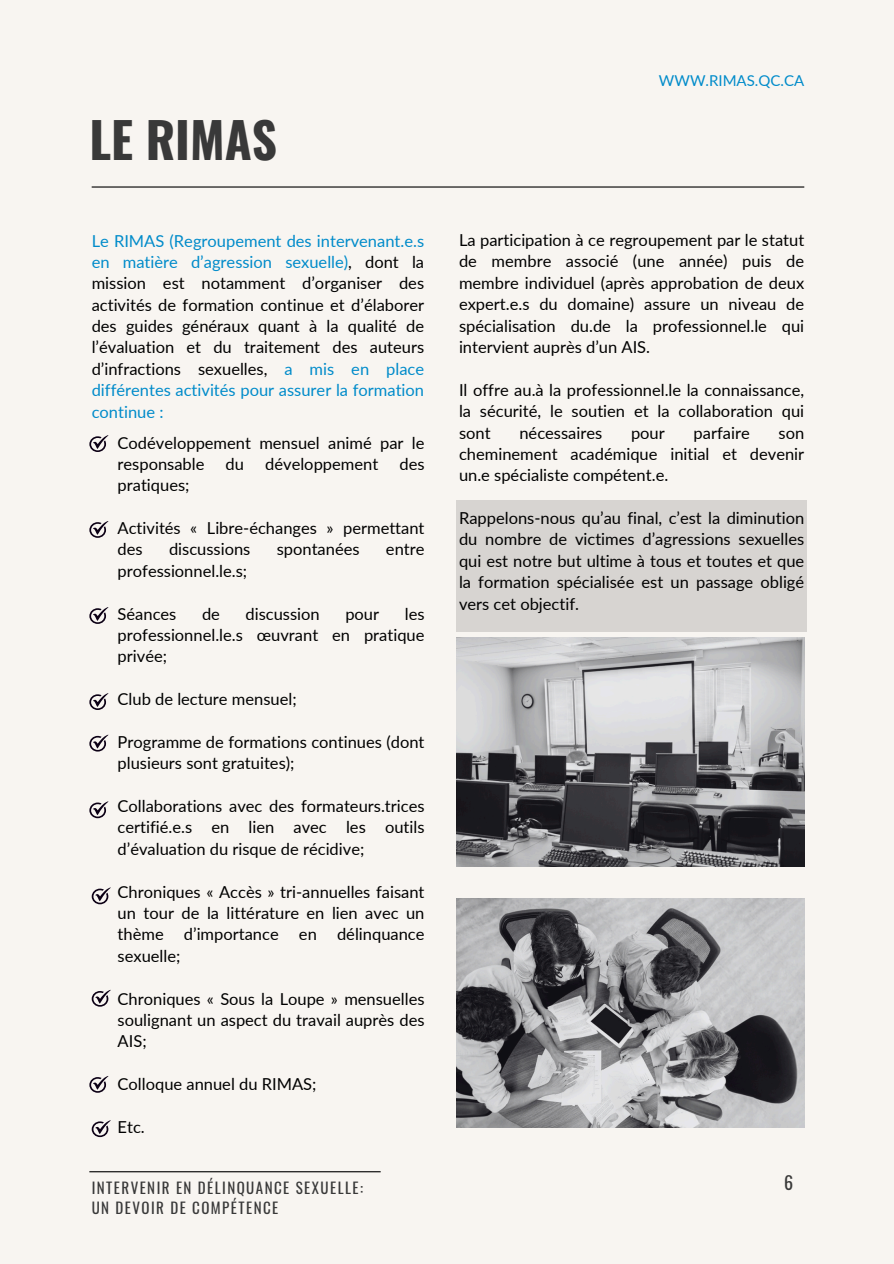
<style>
.page{position:relative;width:894px;height:1264px;background:#fff}
.page>*{position:absolute;margin:0;border:0;box-sizing:border-box;transform-origin:0 0}
.t1{font:700 49.2px "Oswald";color:#393939}
.t2{font:18px "Oswald";color:#393939}
.t3{font:16.5px/21.3px "Lato";color:#000;text-align:justify}
.t4{font:15px/20.2px "Oswald";letter-spacing:.095em;color:#393939}
.t5{font:15px "Lato";color:#008bca}
.s1{color:#008bca}
</style>
<div class="page">
<div style="left:0;top:0;width:893px;height:1263px;background:#f8f5f1"></div>
<hr style="left:92px;top:186px;width:712px;height:1px;background:#000">
<img style="left:456px;top:898px;width:348px;height:229px">
<img style="left:456px;top:637px;width:348px;height:229px">
<div style="left:456px;top:500px;width:350px;height:131px;background:#d7d4d1"></div>
<hr style="left:89px;top:1171px;width:291px;height:1px;background:#000">
<svg style="left:89px;top:435px;width:19px;height:17px"></svg>
<svg style="left:89px;top:521px;width:19px;height:17px"></svg>
<svg style="left:89px;top:607px;width:19px;height:17px"></svg>
<svg style="left:89px;top:693px;width:19px;height:17px"></svg>
<svg style="left:89px;top:734px;width:19px;height:17px"></svg>
<svg style="left:89px;top:801px;width:19px;height:17px"></svg>
<svg style="left:92px;top:887px;width:19px;height:17px"></svg>
<svg style="left:92px;top:989px;width:19px;height:17px"></svg>
<svg style="left:89px;top:1076px;width:19px;height:16px"></svg>
<svg style="left:92px;top:1120px;width:19px;height:17px"></svg>
<p class="t1" style="left:89px;top:101px;width:189px">LE RIMAS</p>
<p class="t3" style="left:92px;top:229px;width:334px"><span class="s1">Le RIMAS (Regroupement des intervenant.e.s en matière d’agression sexuelle)</span>, dont la mission est notamment d’organiser des activités de formation continue et d’élaborer des guides généraux quant à la qualité de l’évaluation et du traitement des auteurs d’infractions sexuelles, <span class="s1">a mis en place différentes activités pour assurer la formation continue :</span></p>
<p class="t3" style="left:118px;top:431px;width:308px">Codéveloppement mensuel animé par le responsable</p>
<p class="t3" style="left:225px;top:453px;width:20px">du</p>
<p class="t3" style="left:265px;top:453px;width:114px">développement</p>
<p class="t3" style="left:399px;top:453px;width:27px">des</p>
<p class="t3" style="left:118px;top:474px;width:73px">pratiques;</p>
<p class="t3" style="left:118px;top:517px;width:308px">Activités « Libre-échanges » permettant des</p>
<p class="t3" style="left:169px;top:538px;width:83px">discussions</p>
<p class="t3" style="left:277px;top:538px;width:84px">spontanées</p>
<p class="t3" style="left:386px;top:538px;width:40px">entre</p>
<p class="t3" style="left:118px;top:560px;width:131px">professionnel.le.s;</p>
<p class="t3" style="left:118px;top:602px;width:60px">Séances</p>
<p class="t3" style="left:202px;top:602px;width:19px">de</p>
<p class="t3" style="left:245px;top:602px;width:76px">discussion</p>
<p class="t3" style="left:345px;top:602px;width:35px">pour</p>
<p class="t3" style="left:118px;top:602px;width:308px;text-indent:287px">les professionnel.le.s œuvrant en pratique privée;</p>
<p class="t3" style="left:118px;top:688px;width:180px">Club de lecture mensuel;</p>
<p class="t3" style="left:118px;top:731px;width:308px">Programme de formations continues (dont plusieurs sont gratuites);</p>
<p class="t3" style="left:118px;top:795px;width:308px">Collaborations avec des formateurs.trices certifié.e.s en lien avec les outils d’évaluation du risque de récidive;</p>
<p class="t3" style="left:118px;top:880px;width:308px">Chroniques « Accès » tri-annuelles faisant un tour de la littérature en lien avec un thème d’importance en délinquance sexuelle;</p>
<p class="t3" style="left:118px;top:987px;width:308px">Chroniques « Sous la Loupe » mensuelles soulignant un aspect du travail auprès des AIS;</p>
<p class="t3" style="left:118px;top:1073px;width:200px">Colloque annuel du RIMAS;</p>
<p class="t3" style="left:118px;top:1115px;width:29px">Etc.</p>
<p class="t4" style="left:92px;top:1176px;width:273px">INTERVENIR EN DÉLINQUANCE SEXUELLE:<br>UN DEVOIR DE COMPÉTENCE</p>
<p class="t5" style="left:658px;top:71px;width:147px">WWW.RIMAS.QC.CA</p>
<p class="t3" style="left:459px;top:229px;width:346px">La participation à ce regroupement par le statut de membre associé (une année) puis de membre individuel (après approbation de deux expert.e.s du domaine) assure un niveau de spécialisation du.de la professionnel.le qui intervient auprès d’un AIS.</p>
<p class="t3" style="left:459px;top:379px;width:346px">Il offre au.à la professionnel.le la connaissance, la sécurité, le soutien et la collaboration qui sont</p>
<p class="t3" style="left:519px;top:421px;width:84px">nécessaires</p>
<p class="t3" style="left:631px;top:421px;width:35px">pour</p>
<p class="t3" style="left:693px;top:421px;width:58px">parfaire</p>
<p class="t3" style="left:459px;top:421px;width:346px;text-indent:319px">son cheminement académique initial et devenir un.e spécialiste compétent.e.</p>
<p class="t3" style="left:459px;top:507px;width:346px">Rappelons-nous qu’au final, c’est la diminution du nombre de victimes d’agressions sexuelles qui est notre but ultime à tous et toutes et que la formation spécialisée est un passage obligé vers cet objectif.</p>
<p class="t2" style="left:783px;top:1168px;width:11px">6</p>
</div>
